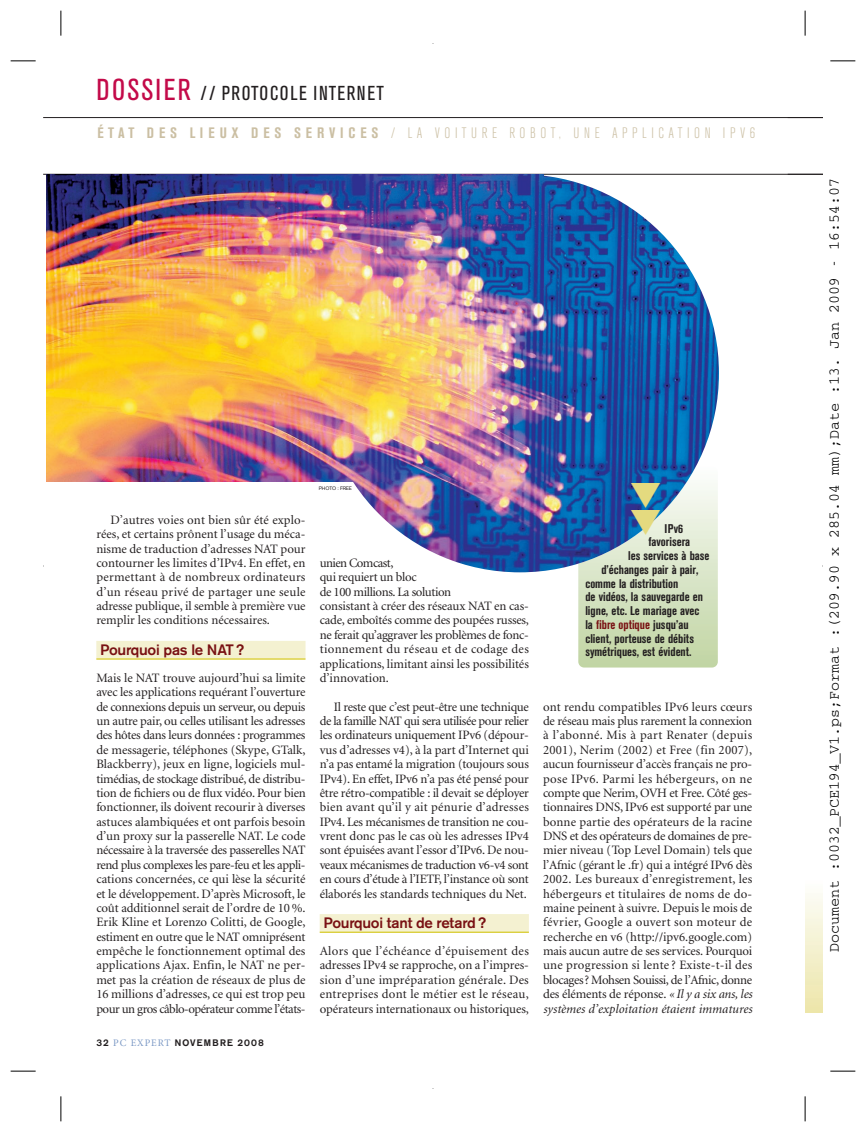
<style>
.page{position:relative;width:866px;height:1132px;background:#fff}
.page>*{position:absolute;margin:0;border:0;box-sizing:border-box;transform-origin:0 0}
.t1{font:condensed 20px "Akzidenz Grotesk BE";letter-spacing:.07em;color:#231f20}
.t2{font:15px "OV Default";color:#000}
.t3{font:300 condensed 15px "Akzidenz Grotesk BE";letter-spacing:.295em;color:#cbbfa3}
.t4{font:500 15px "Akzidenz Grotesk BE";letter-spacing:-.015em;color:#791113}
.t5{font:12.75px/14.4px "Minion";letter-spacing:-.01em;color:#231f20;text-align:justify}
.t6{font:700 condensed 12.5px "Akzidenz Grotesk BE";color:#231f20}
.t7{font:700 condensed 12.5px "Akzidenz Grotesk BE";color:#791113}
.t8{font:500 9.38px "AG Old Face";letter-spacing:.12em;color:#231f20}
.t9{font:5px "Akzidenz Grotesk BE";letter-spacing:-.01em;color:#231f20}
.s1{font-size:30px;color:#c30a49}
.s2{font-weight:700}
.s3{font-family:"Minion";font-weight:400;font-size:10px;color:#7997c4}
.s4{color:#231f20}
.s5{font-style:italic}
</style>
<div class="page">
<img style="left:43px;top:43px;width:779px;height:1046px">
<svg style="left:11px;top:1071px;width:25px;height:1px"></svg>
<svg style="left:61px;top:1096px;width:1px;height:25px"></svg>
<svg style="left:804px;top:1096px;width:1px;height:25px"></svg>
<svg style="left:830px;top:1071px;width:25px;height:1px"></svg>
<svg style="left:830px;top:61px;width:25px;height:1px"></svg>
<svg style="left:804px;top:11px;width:1px;height:25px"></svg>
<svg style="left:61px;top:11px;width:1px;height:25px"></svg>
<svg style="left:11px;top:61px;width:25px;height:1px"></svg>
<svg style="left:631px;top:483px;width:29px;height:52px;background:#2e76b5"></svg>
<p class="t1" style="left:96px;top:86px;width:289px"><span class="s1">DOSSIER</span> // PROTOCOLE INTERNET</p>
<p class="t3" style="left:97px;top:127px;width:659px"><span class="s2">ÉTAT DES LIEUX DES SERVICES</span> / LA VOITURE ROBOT, UNE APPLICATION IPV6</p>
<p class="t5" style="left:96px;top:512px;width:211px;text-indent:14px">D’autres voies ont bien sûr été explo&shy;rées, et certains prônent l’usage du méca&shy;nisme de traduction d’adresses NAT pour contourner les limites d’IPv4. En effet, en permettant à de nombreux ordinateurs d’un réseau privé de partager une seule adresse publique, il semble à première vue remplir les conditions nécessaires.</p>
<p class="t4" style="left:100px;top:644px;width:145px">Pourquoi pas le NAT?</p>
<p class="t5" style="left:96px;top:670px;width:211px">Mais le NAT trouve aujourd’hui sa limite avec les applications requérant l’ouverture de connexions depuis un serveur, ou depuis un autre pair, ou celles utilisant les adresses des hôtes dans leurs données : programmes de messagerie, téléphones (Skype, GTalk, Blackberry), jeux en ligne, logiciels mul&shy;timédias, de stockage distribué, de distribu&shy;tion de fichiers ou de flux vidéo. Pour bien fonctionner, ils doivent recourir à diverses astuces alambiquées et ont parfois besoin d’un proxy sur la passerelle NAT. Le code nécessaire à la traversée des passerelles NAT rend plus complexes les pare-feu et les appli&shy;cations concernées, ce qui lèse la sécurité et le développement. D’après Microsoft, le coût additionnel serait de l’ordre de 10%.<br>Erik Kline et Lorenzo Colitti, de Google, estiment en outre que le NAT omniprésent empêche le fonctionnement optimal des applications Ajax. Enfin, le NAT ne per&shy;met pas la création de réseaux de plus de 16 millions d’adresses, ce qui est trop peu pour un gros câblo-opérateur comme l’états-</p>
<p class="t8" style="left:96px;top:1037px;width:169px">32 <span class="s3">PC EXPERT</span> NOVEMBRE 2008</p>
<p class="t9" style="left:319px;top:486px;width:35px">PHOTO : FREE</p>
<p class="t5" style="left:320px;top:555px;width:211px;text-align:left">unien Comcast,<br>qui requiert un bloc<br>de 100 millions. La solution<br>consistant à créer des réseaux NAT en cas&shy;cade, emboîtés comme des poupées russes, ne ferait qu’aggraver les problèmes de fonc&shy;tionnement du réseau et de codage des applications, limitant ainsi les possibilités d’innovation.</p>
<p class="t5" style="left:320px;top:699px;width:211px;text-indent:14px">Il reste que c’est peut-être une technique de la famille NAT qui sera utilisée pour relier les ordinateurs uniquement IPv6 (dépour&shy;vus d’adresses v4), à la part d’Internet qui n’a pas entamé la migration (toujours sous IPv4). En effet, IPv6 n’a pas été pensé pour être rétro-compatible : il devait se déployer bien avant qu’il y ait pénurie d’adresses IPv4. Les mécanismes de transition ne cou&shy;vrent donc pas le cas où les adresses IPv4 sont épuisées avant l’essor d’IPv6. De nou&shy;veaux mécanismes de traduction v6-v4 sont en cours d’étude à l’IETF, l’instance où sont élaborés les standards techniques du Net.</p>
<p class="t4" style="left:323px;top:917px;width:164px">Pourquoi tant de retard ?</p>
<p class="t5" style="left:320px;top:943px;width:211px">Alors que l’échéance d’épuisement des adresses IPv4 se rapproche, on a l’impres&shy;sion d’une impréparation générale. Des entreprises dont le métier est le réseau, opérateurs internationaux ou historiques,</p>
<p class="t6" style="left:664px;top:524px;width:20px">IPv6</p>
<p class="t6" style="left:648px;top:537px;width:43px">favorisera</p>
<p class="t6" style="left:628px;top:551px;width:83px">les services à base</p>
<p class="t6" style="left:601px;top:565px;width:99px">d’échanges pair à pair,</p>
<p class="t6" style="left:585px;top:579px;width:94px">comme la distribution</p>
<p class="t6" style="left:585px;top:592px;width:119px">de vidéos, la sauvegarde en</p>
<p class="t6" style="left:585px;top:606px;width:115px">ligne, etc. Le mariage avec</p>
<p class="t7" style="left:585px;top:620px;width:105px"><span class="s4">la</span> fibre optique <span class="s4">jusqu’au</span></p>
<p class="t6" style="left:585px;top:634px;width:110px">client, porteuse de débits</p>
<p class="t6" style="left:585px;top:647px;width:108px">symétriques, est évident.</p>
<p class="t5" style="left:543px;top:699px;width:211px">ont rendu compatibles IPv6 leurs cœurs de réseau mais plus rarement la connexion à l’abonné. Mis à part Renater (depuis 2001), Nerim (2002) et Free (fin 2007), aucun fournisseur d’accès français ne pro&shy;pose IPv6. Parmi les hébergeurs, on ne compte que Nerim, OVH et Free. Côté ges&shy;tionnaires DNS, IPv6 est supporté par une bonne partie des opérateurs de la racine DNS et des opérateurs de domaines de pre&shy;mier niveau (Top Level Domain) tels que l’Afnic (gérant le .fr) qui a intégré IPv6 dès 2002. Les bureaux d’enregistrement, les hébergeurs et titulaires de noms de do&shy;maine peinent à suivre. Depuis le mois de février, Google a ouvert son moteur de recherche en v6 (http://ipv6.google.com) mais aucun autre de ses services. Pourquoi une progression si lente ? Existe-t-il des blocages ? Mohsen Souissi, de l’Afnic, donne des éléments de réponse. <span class="s5">«Il y a six ans, les systèmes d’exploitation étaient immatures</span></p>
<p class="t2" style="left:824px;top:952px;width:776px;rotate:-90deg">Document :0032_PCE194_V1.ps;Format :(209.90 x 285.04 mm);Date :13. Jan 2009 - 16:54:07</p>
</div>
